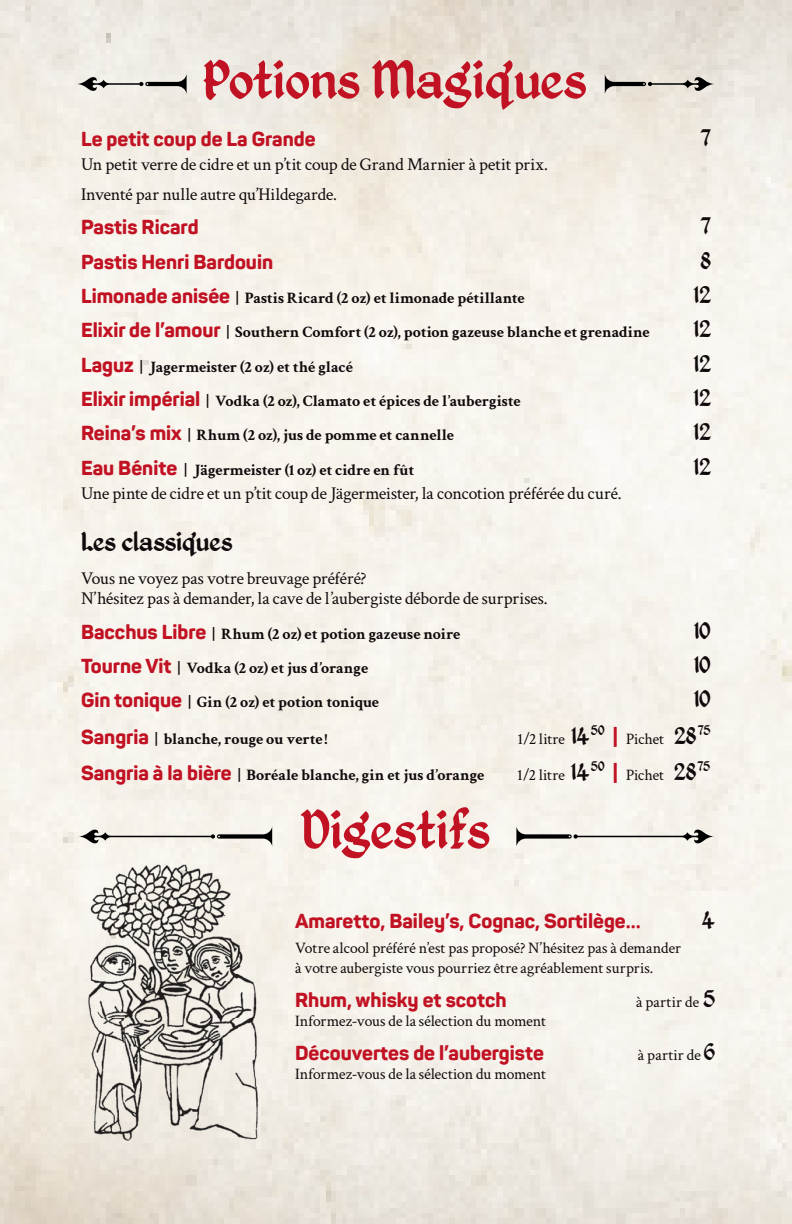
<style>
.page{position:relative;width:792px;height:1224px;background:#fff}
.page>*{position:absolute;margin:0;border:0;box-sizing:border-box;transform-origin:0 0}
.t1{font:60px "Kingthings Petrock";color:#c11223}
.Brasseur{font:30px "Kingthings Petrock";color:#110a0c}
.Potions{font:26px "Kingthings Petrock";color:#110a0c}
.description{font:26px "Kingthings Petrock";color:#110a0c}
.Potions-2{font:800 20px "Panton";color:#c11223}
.description-2{font:18px/30px "Crimson Text";letter-spacing:-.01em;color:#110a0c}
.Potions-3{font:700 16px "Crimson Text";letter-spacing:-.005em;color:#110a0c}
.description-3{font:16px/20px "Crimson Text";letter-spacing:-.005em;color:#110a0c}
.description-4{font:700 16px "Crimson Text";color:#110a0c}
.Bière{font:700 16px "Crimson Text";letter-spacing:-.005em;color:#110a0c}
.Potions-4{font:16px "Crimson Text";letter-spacing:.005em;color:#110a0c}
.Bière-2{font:16px "Crimson Text";letter-spacing:-.005em;color:#110a0c}
.s1{font-family:"Panton";font-weight:800;font-size:20px;color:#c11223}
.s2{font-family:"Kingthings Petrock";font-size:26px}
</style>
<div class="page">
<svg style="left:79px;top:826px;width:193px;height:21px;background:#d2cfc8"></svg>
<svg style="left:77px;top:74px;width:110px;height:20px;background:#c1beb9"></svg>
<svg style="left:516px;top:826px;width:198px;height:21px"></svg>
<svg style="left:605px;top:74px;width:109px;height:20px;background:#bbb6ad"></svg>
<img style="left:63px;top:859px;width:210px;height:288px">
<p class="t1" style="left:203px;top:45px;width:385px">Potions Magiques</p>
<p class="Potions-2" style="left:81px;top:126px;width:236px">Le petit coup de La Grande</p>
<p class="Potions" style="left:701px;top:123px;width:12px">7</p>
<p class="description-2" style="left:81px;top:149px;width:468px">Un petit verre de cidre et un p’tit coup de Grand Marnier à petit prix.<br>Inventé par nulle autre qu’Hildegarde.</p>
<p class="Potions-2" style="left:81px;top:215px;width:119px">Pastis Ricard</p>
<p class="Potions" style="left:701px;top:211px;width:12px">7</p>
<p class="Potions-2" style="left:81px;top:249px;width:194px">Pastis Henri Bardouin</p>
<p class="Potions" style="left:700px;top:245px;width:12px">8</p>
<p class="description-4" style="left:81px;top:286px;width:445px"><span class="s1">Limonade anisée</span> | Pastis Ricard (2 oz) et limonade pétillante</p>
<p class="description" style="left:694px;top:280px;width:19px">12</p>
<p class="Potions-3" style="left:81px;top:321px;width:570px"><span class="s1">Elixir de l’amour</span> | Southern Comfort (2 oz), potion gazeuse blanche et grenadine</p>
<p class="Potions" style="left:694px;top:314px;width:19px">12</p>
<p class="Potions-3" style="left:81px;top:355px;width:273px"><span class="s1">Laguz</span> | Jagermeister (2 oz) et thé glacé</p>
<p class="Potions" style="left:694px;top:348px;width:19px">12</p>
<p class="Potions-3" style="left:81px;top:389px;width:441px"><span class="s1">Elixir impérial</span> | Vodka (2 oz), Clamato et épices de l’aubergiste</p>
<p class="Potions" style="left:694px;top:383px;width:19px">12</p>
<p class="Potions-3" style="left:81px;top:424px;width:374px"><span class="s1">Reina’s mix</span> | Rhum (2 oz), jus de pomme et cannelle</p>
<p class="Potions" style="left:694px;top:417px;width:19px">12</p>
<p class="Potions-3" style="left:81px;top:458px;width:335px"><span class="s1">Eau Bénite</span> | Jägermeister (1 oz) et cidre en fût</p>
<p class="Potions" style="left:694px;top:451px;width:19px">12</p>
<p class="description-2" style="left:81px;top:477px;width:542px">Une pinte de cidre et un p’tit coup de Jägermeister, la concotion préférée du curé.</p>
<p class="Brasseur" style="left:81px;top:524px;width:153px">Les classiques</p>
<p class="description-2" style="left:81px;top:568px;width:468px;line-height:20px">Vous ne voyez pas votre breuvage préféré?<br>N’hésitez pas à demander, la cave de l’aubergiste déborde de surprises.</p>
<p class="Potions-3" style="left:81px;top:622px;width:381px"><span class="s1">Bacchus Libre</span> | Rhum (2 oz) et potion gazeuse noire</p>
<p class="Potions" style="left:694px;top:615px;width:19px">10</p>
<p class="Potions-3" style="left:81px;top:656px;width:289px"><span class="s1">Tourne Vit</span> | Vodka (2 oz) et jus d’orange</p>
<p class="Potions" style="left:694px;top:650px;width:19px">10</p>
<p class="Potions-3" style="left:81px;top:690px;width:300px"><span class="s1">Gin tonique</span> | Gin (2 oz) et potion tonique</p>
<p class="Potions" style="left:694px;top:684px;width:19px">10</p>
<p class="Potions-3" style="left:81px;top:727px;width:248px"><span class="s1">Sangria</span> | blanche, rouge ou verte !</p>
<p class="Potions-4" style="left:517px;top:728px;width:195px">1/2 litre <span class="s2">14</span> <sup>50</sup> <span class="s1">|</span> Pichet <span class="s2">28</span> <sup>75</sup></p>
<p class="Bière" style="left:81px;top:763px;width:405px"><span class="s1">Sangria à la bière</span> | Boréale blanche, gin et jus d’orange</p>
<p class="Bière-2" style="left:517px;top:764px;width:195px">1/2 litre <span class="s2">14</span> <sup>50</sup> <span class="s1">|</span> Pichet <span class="s2">28</span> <sup>75</sup></p>
<p class="t1" style="left:300px;top:795px;width:192px">Digestifs</p>
<p class="Potions-2" style="left:295px;top:909px;width:347px">Amaretto, Bailey’s, Cognac, Sortilège...</p>
<p class="Potions" style="left:702px;top:905px;width:15px">4</p>
<p class="description-3" style="left:295px;top:937px;width:388px">Votre alcool préféré n’est pas proposé? N’hésitez pas à demander à votre aubergiste vous pourriez être agréablement surpris.</p>
<p class="Potions-2" style="left:295px;top:987px;width:213px">Rhum, whisky et scotch</p>
<p class="Potions-4" style="left:636px;top:991px;width:80px">à partir de <span class="s2">5</span></p>
<p class="description-3" style="left:295px;top:1010px;width:253px">Informez-vous de la sélection du moment</p>
<p class="Potions-2" style="left:295px;top:1041px;width:250px">Découvertes de l’aubergiste</p>
<p class="Potions-4" style="left:638px;top:1044px;width:79px">à partir de <span class="s2">6</span></p>
<p class="description-3" style="left:295px;top:1063px;width:253px">Informez-vous de la sélection du moment</p>
</div>
